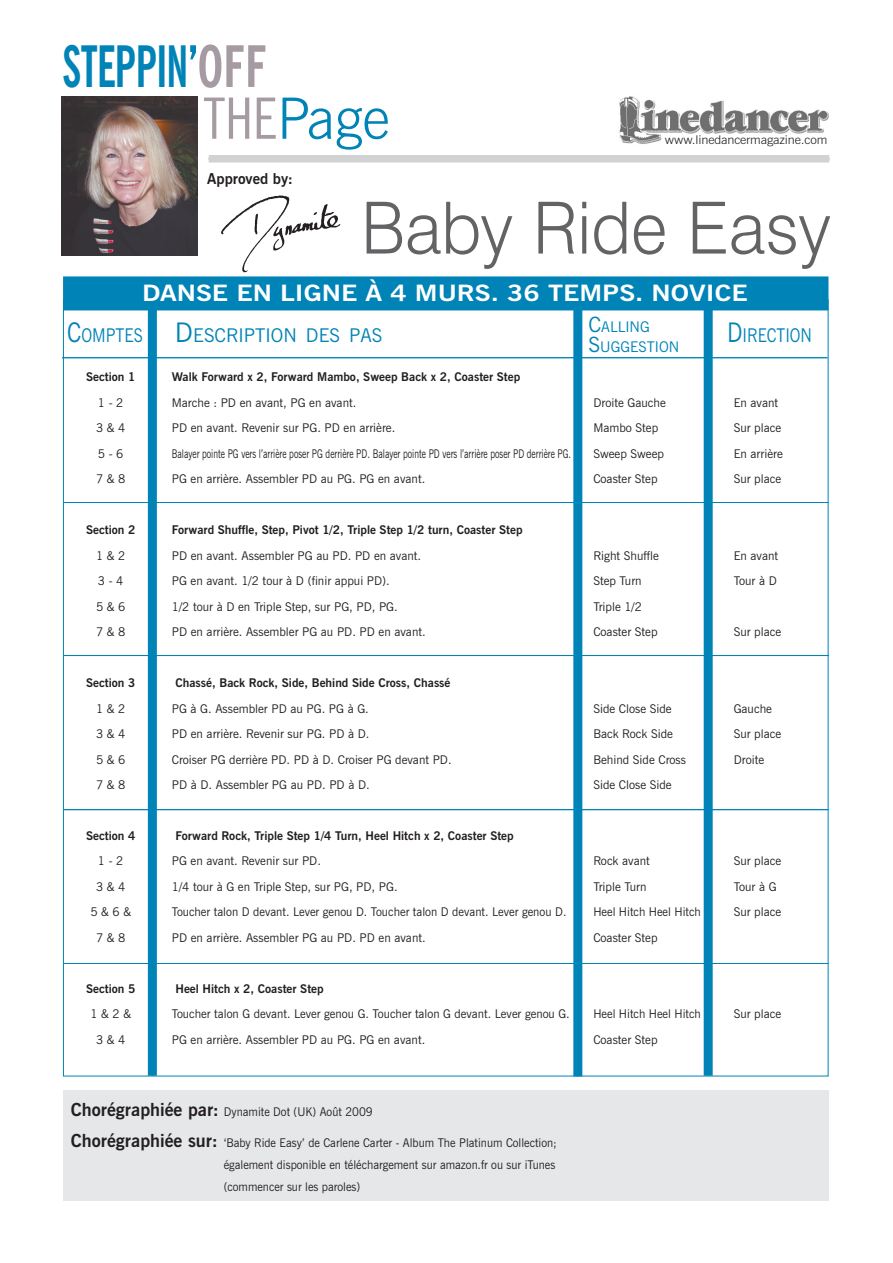
<style>
.page{position:relative;width:893px;height:1263px;background:#fff}
.page>*{position:absolute;margin:0;border:0;box-sizing:border-box;transform-origin:0 0}
.t1{font:300 72px "Swiss 721 BT";color:#636366;scale:.95 1}
.t2{font:700 condensed 57px/51.8px "News Gothic BT";letter-spacing:-.02em;color:#0083b6;scale:.76 1}
.t3{font:700 22.5px "News Gothic BT";color:#fff;scale:1.2 1}
.t4{font:18.9px "News Gothic BT";color:#0083b6;scale:.86 1}
.t5{font:18.9px "News Gothic BT";color:#0083b6;scale:.85 1}
.t6{font:700 15px "News Gothic BT";color:#231f20}
.t7{font:14.7px/19.5px "News Gothic BT";color:#0083b6}
.t8{font:12px "News Gothic BT";color:#231f20}
.t9{font:700 12px "News Gothic BT";color:#231f20}
.t10{font:12px/21.6px "News Gothic BT";color:#231f20;scale:.95 1}
.t11{font:12px "News Gothic BT";color:#231f20;scale:.73 1}
.t12{font:12px "News Gothic BT";color:#231f20;scale:.96 1}
.t13{font:300 12px "News Gothic BT";letter-spacing:-.01em;color:#231f20;scale:1.08 1}
.s1{color:#a69ba3}
.s2{font-weight:400;color:#a69ba3}
.s3{font-weight:300;font-stretch:normal}
.s4{font-size:21px}
.s5{font-size:27px}
.s6{font-weight:700;font-size:18px}
</style>
<div class="page">
<div style="left:148px;top:290px;width:9px;height:786px;background:#0083b6"></div>
<div style="left:573px;top:299px;width:9px;height:777px;background:#0083b6"></div>
<div style="left:704px;top:293px;width:9px;height:783px;background:#0083b6"></div>
<div style="left:64px;top:277px;width:764px;height:33px;background:#0083b6"></div>
<div style="left:63px;top:276px;width:765px;height:34px;border:2px solid #0083b6"></div>
<div style="left:63px;top:1090px;width:765px;height:111px;background:#e6e7e9"></div>
<div style="left:209px;top:155px;width:620px;height:8px;background:#d1d2d4"></div>
<img style="left:619px;top:96px;width:210px;height:48px">
<hr style="left:62px;top:357px;width:765px;height:1px;background:#0083b6">
<hr style="left:63px;top:502px;width:765px;height:1px;background:#0083b6">
<hr style="left:64px;top:655px;width:765px;height:1px;background:#0083b6">
<hr style="left:63px;top:809px;width:765px;height:1px;background:#0083b6">
<hr style="left:63px;top:963px;width:765px;height:1px;background:#0083b6">
<img style="left:62px;top:97px;width:136px;height:158px">
<img style="left:221px;top:195px;width:120px;height:78px">
<h2 class="t2" style="left:203px;top:40px;width:247px;text-indent:-141px">STEPPIN’<span class="s1">OFF<br></span><span class="s2">THE</span><span class="s3">Page</span></h2>
<p class="t6" style="left:207px;top:170px;width:87px">Approved by:</p>
<p class="t13" style="left:665px;top:132px;width:152px">www.linedancermagazine.com</p>
<h1 class="t1" style="left:361px;top:184px;width:496px">Baby Ride Easy</h1>
<h3 class="t3" style="left:142px;top:279px;width:506px">DANSE EN LIGNE À 4 MURS. 36 TEMPS. NOVICE</h3>
<p class="t7" style="left:588px;top:317px;width:92px"><span class="s4">C</span>ALLING<br><span class="s4">S</span>UGGESTION</p>
<h3 class="t4" style="left:67px;top:324px;width:368px"><span class="s5">C</span>OMPTES <span class="s5">D</span>ESCRIPTION DES PAS</h3>
<h3 class="t5" style="left:727px;top:323px;width:102px"><span class="s5">D</span>IRECTION</h3>
<p class="t9" style="left:86px;top:370px;width:51px">Section 1</p>
<p class="t9" style="left:172px;top:370px;width:350px">Walk Forward x 2, Forward Mambo, Sweep Back x 2, Coaster Step</p>
<p class="t8" style="left:98px;top:395px;width:27px">1 - 2</p>
<p class="t8" style="left:172px;top:395px;width:186px">Marche : PD en avant, PG en avant.</p>
<p class="t8" style="left:593px;top:395px;width:74px">Droite Gauche</p>
<p class="t8" style="left:734px;top:395px;width:46px">En avant</p>
<p class="t8" style="left:96px;top:421px;width:31px">3 &amp; 4</p>
<p class="t8" style="left:172px;top:421px;width:225px">PD en avant. Revenir sur PG. PD en arrière.</p>
<p class="t8" style="left:593px;top:421px;width:66px">Mambo Step</p>
<p class="t8" style="left:734px;top:421px;width:49px">Sur place</p>
<p class="t8" style="left:98px;top:446px;width:27px">5 - 6</p>
<p class="t11" style="left:172px;top:446px;width:549px">Balayer pointe PG vers l’arrière poser PG derrière PD. Balayer pointe PD vers l’arrière poser PD derrière PG.</p>
<p class="t8" style="left:593px;top:446px;width:72px">Sweep Sweep</p>
<p class="t8" style="left:734px;top:446px;width:51px">En arrière</p>
<p class="t8" style="left:96px;top:472px;width:31px">7 &amp; 8</p>
<p class="t8" style="left:172px;top:472px;width:255px">PG en arrière. Assembler PD au PG. PG en avant.</p>
<p class="t8" style="left:593px;top:472px;width:66px">Coaster Step</p>
<p class="t8" style="left:734px;top:472px;width:49px">Sur place</p>
<p class="t9" style="left:86px;top:523px;width:51px">Section 2</p>
<p class="t9" style="left:172px;top:523px;width:352px">Forward Shuffle, Step, Pivot 1/2, Triple Step 1/2 turn, Coaster Step</p>
<p class="t8" style="left:96px;top:548px;width:31px">1 &amp; 2</p>
<p class="t8" style="left:172px;top:548px;width:251px">PD en avant. Assembler PG au PD. PD en avant.</p>
<p class="t8" style="left:593px;top:548px;width:67px">Right Shuffle</p>
<p class="t8" style="left:734px;top:548px;width:46px">En avant</p>
<p class="t8" style="left:98px;top:574px;width:27px">3 - 4</p>
<p class="t8" style="left:172px;top:574px;width:220px">PG en avant. 1/2 tour à D (finir appui PD).</p>
<p class="t8" style="left:593px;top:574px;width:50px">Step Turn</p>
<p class="t8" style="left:734px;top:574px;width:45px">Tour à D</p>
<p class="t8" style="left:96px;top:599px;width:31px">5 &amp; 6</p>
<p class="t8" style="left:172px;top:599px;width:228px">1/2 tour à D en Triple Step, sur PG, PD, PG.</p>
<p class="t8" style="left:593px;top:599px;width:50px">Triple 1/2</p>
<p class="t8" style="left:96px;top:624px;width:31px">7 &amp; 8</p>
<p class="t8" style="left:172px;top:624px;width:255px">PD en arrière. Assembler PG au PD. PD en avant.</p>
<p class="t8" style="left:593px;top:624px;width:66px">Coaster Step</p>
<p class="t8" style="left:734px;top:624px;width:49px">Sur place</p>
<p class="t9" style="left:86px;top:675px;width:51px">Section 3</p>
<p class="t9" style="left:175px;top:675px;width:277px">Chassé, Back Rock, Side, Behind Side Cross, Chassé</p>
<p class="t8" style="left:96px;top:701px;width:31px">1 &amp; 2</p>
<p class="t8" style="left:172px;top:701px;width:199px">PG à G. Assembler PD au PG. PG à G.</p>
<p class="t8" style="left:593px;top:701px;width:80px">Side Close Side</p>
<p class="t8" style="left:734px;top:701px;width:40px">Gauche</p>
<p class="t8" style="left:96px;top:726px;width:31px">3 &amp; 4</p>
<p class="t8" style="left:172px;top:726px;width:199px">PD en arrière. Revenir sur PG. PD à D.</p>
<p class="t8" style="left:593px;top:726px;width:81px">Back Rock Side</p>
<p class="t8" style="left:734px;top:726px;width:49px">Sur place</p>
<p class="t8" style="left:96px;top:752px;width:31px">5 &amp; 6</p>
<p class="t8" style="left:172px;top:752px;width:281px">Croiser PG derrière PD. PD à D. Croiser PG devant PD.</p>
<p class="t8" style="left:593px;top:752px;width:94px">Behind Side Cross</p>
<p class="t8" style="left:734px;top:752px;width:32px">Droite</p>
<p class="t8" style="left:96px;top:777px;width:31px">7 &amp; 8</p>
<p class="t8" style="left:172px;top:777px;width:199px">PD à D. Assembler PG au PD. PD à D.</p>
<p class="t8" style="left:593px;top:777px;width:80px">Side Close Side</p>
<p class="t9" style="left:86px;top:828px;width:51px">Section 4</p>
<p class="t9" style="left:175px;top:828px;width:340px">Forward Rock, Triple Step 1/4 Turn, Heel Hitch x 2, Coaster Step</p>
<p class="t8" style="left:98px;top:854px;width:27px">1 - 2</p>
<p class="t8" style="left:172px;top:854px;width:151px">PG en avant. Revenir sur PD.</p>
<p class="t8" style="left:593px;top:854px;width:58px">Rock avant</p>
<p class="t8" style="left:734px;top:854px;width:49px">Sur place</p>
<p class="t8" style="left:96px;top:879px;width:31px">3 &amp; 4</p>
<p class="t8" style="left:172px;top:879px;width:227px">1/4 tour à G en Triple Step, sur PG, PD, PG.</p>
<p class="t8" style="left:593px;top:879px;width:55px">Triple Turn</p>
<p class="t8" style="left:734px;top:879px;width:44px">Tour à G</p>
<p class="t8" style="left:90px;top:905px;width:42px">5 &amp; 6 &amp;</p>
<p class="t8" style="left:172px;top:905px;width:396px">Toucher talon D devant. Lever genou D. Toucher talon D devant. Lever genou D.</p>
<p class="t12" style="left:593px;top:905px;width:113px">Heel Hitch Heel Hitch</p>
<p class="t8" style="left:734px;top:905px;width:49px">Sur place</p>
<p class="t8" style="left:96px;top:930px;width:31px">7 &amp; 8</p>
<p class="t8" style="left:172px;top:930px;width:255px">PD en arrière. Assembler PG au PD. PD en avant.</p>
<p class="t8" style="left:593px;top:930px;width:66px">Coaster Step</p>
<p class="t9" style="left:86px;top:981px;width:51px">Section 5</p>
<p class="t9" style="left:175px;top:981px;width:150px">Heel Hitch x 2, Coaster Step</p>
<p class="t8" style="left:90px;top:1007px;width:42px">1 &amp; 2 &amp;</p>
<p class="t8" style="left:172px;top:1007px;width:399px">Toucher talon G devant. Lever genou G. Toucher talon G devant. Lever genou G.</p>
<p class="t12" style="left:593px;top:1007px;width:113px">Heel Hitch Heel Hitch</p>
<p class="t8" style="left:734px;top:1007px;width:49px">Sur place</p>
<p class="t8" style="left:96px;top:1032px;width:31px">3 &amp; 4</p>
<p class="t8" style="left:172px;top:1032px;width:255px">PG en arrière. Assembler PD au PG. PG en avant.</p>
<p class="t8" style="left:593px;top:1032px;width:66px">Coaster Step</p>
<p class="t10" style="left:71px;top:1101px;width:319px"><span class="s6">Chorégraphiée par:</span> Dynamite Dot (UK) Août 2009</p>
<p class="t10" style="left:224px;top:1132px;width:352px;text-indent:-153px"><span class="s6">Chorégraphiée sur:</span> ‘Baby Ride Easy’ de Carlene Carter - Album The Platinum Collection; également disponible en téléchargement sur amazon.fr ou sur iTunes (commencer sur les paroles)</p>
</div>
